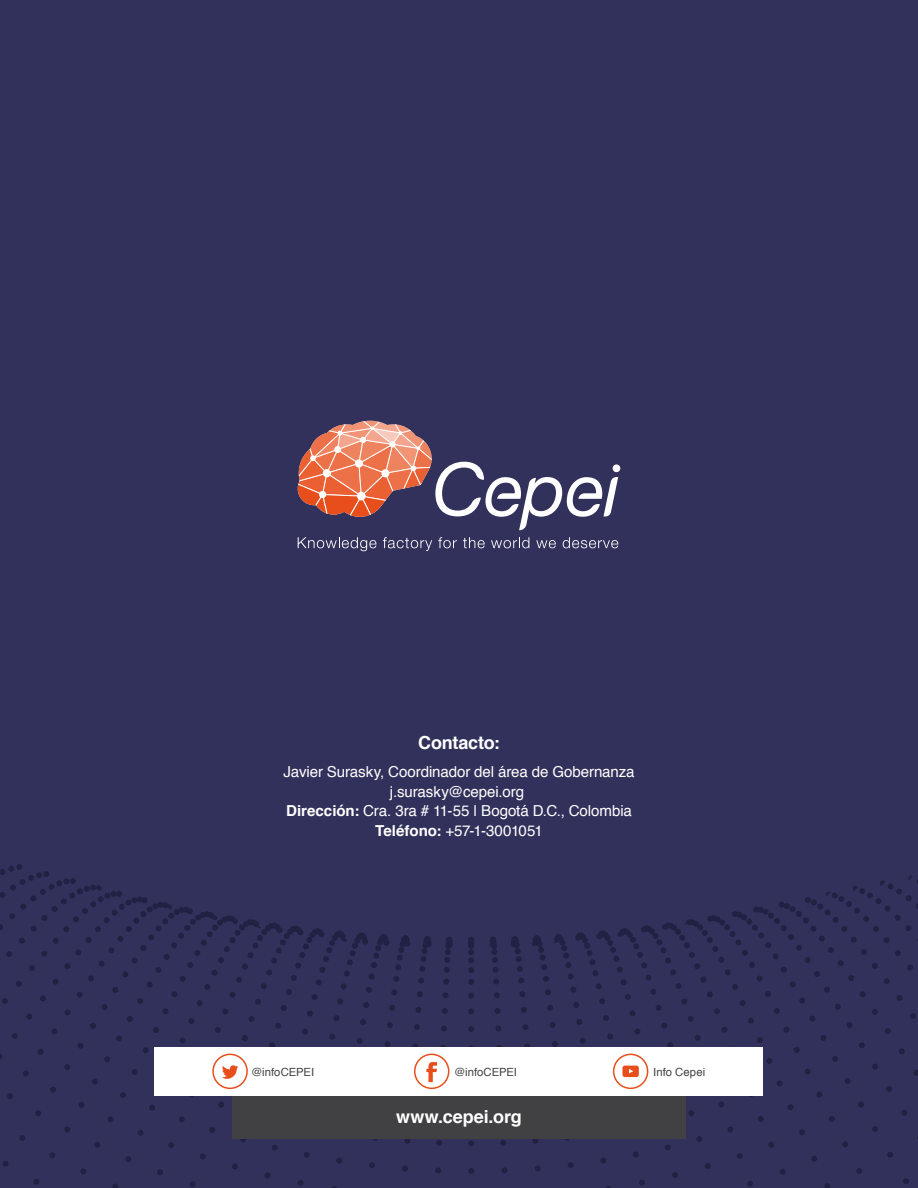
<style>
.page{position:relative;width:918px;height:1188px;background:#32315b}
.page>*{position:absolute;margin:0;border:0;box-sizing:border-box;transform-origin:0 0}
.t1{font:700 18px "Helvetica";letter-spacing:-.005em;color:#fff}
.t2{font:15.15px/19.5px "Helvetica";letter-spacing:-.005em;color:#fff;text-align:center}
.t3{font:11.25px "Helvetica";letter-spacing:.005em;color:#414042}
.s1{font-weight:700}
</style>
<div class="page">
<svg style="left:468px;top:1168px;width:6px;height:6px"></svg>
<svg style="left:468px;top:993px;width:6px;height:6px"></svg>
<svg style="left:468px;top:979px;width:6px;height:6px"></svg>
<svg style="left:468px;top:1026px;width:6px;height:6px"></svg>
<svg style="left:468px;top:1140px;width:6px;height:6px"></svg>
<svg style="left:468px;top:1008px;width:6px;height:6px"></svg>
<svg style="left:468px;top:937px;width:6px;height:36px"></svg>
<svg style="left:298px;top:421px;width:320px;height:109px"></svg>
<div style="left:381px;top:469px;width:8px;height:8px;background:#fff;border-radius:50%"></div>
<svg style="left:298px;top:537px;width:78px;height:14px"></svg>
<svg style="left:383px;top:537px;width:49px;height:14px"></svg>
<svg style="left:438px;top:537px;width:19px;height:11px"></svg>
<svg style="left:463px;top:537px;width:22px;height:11px"></svg>
<svg style="left:491px;top:537px;width:38px;height:11px"></svg>
<svg style="left:536px;top:540px;width:20px;height:8px"></svg>
<svg style="left:563px;top:537px;width:55px;height:11px"></svg>
<div style="left:232px;top:1096px;width:454px;height:43px;background:#414042"></div>
<div style="left:155px;top:1047px;width:608px;height:49px;background:#fff"></div>
<svg style="left:0;top:864px;width:453px;height:324px"></svg>
<svg style="left:489px;top:875px;width:429px;height:313px"></svg>
<p class="t1" style="left:418px;top:728px;width:83px">Contacto:</p>
<p class="t2" style="left:284px;top:763px;width:353px">Javier Surasky, Coordinador del área de Gobernanza j.surasky@cepei.org<br><span class="s1">Dirección:</span> Cra. 3ra # 11-55 | Bogotá D.C., Colombia <span class="s1">Teléfono:</span> +57-1-3001051</p>
<p class="t3" style="left:251px;top:1064px;width:65px">@infoCEPEI</p>
<p class="t3" style="left:454px;top:1064px;width:65px">@infoCEPEI</p>
<p class="t3" style="left:653px;top:1064px;width:53px">Info Cepei</p>
<p class="t1" style="left:396px;top:1102px;width:127px">www.cepei.org</p>
</div>
